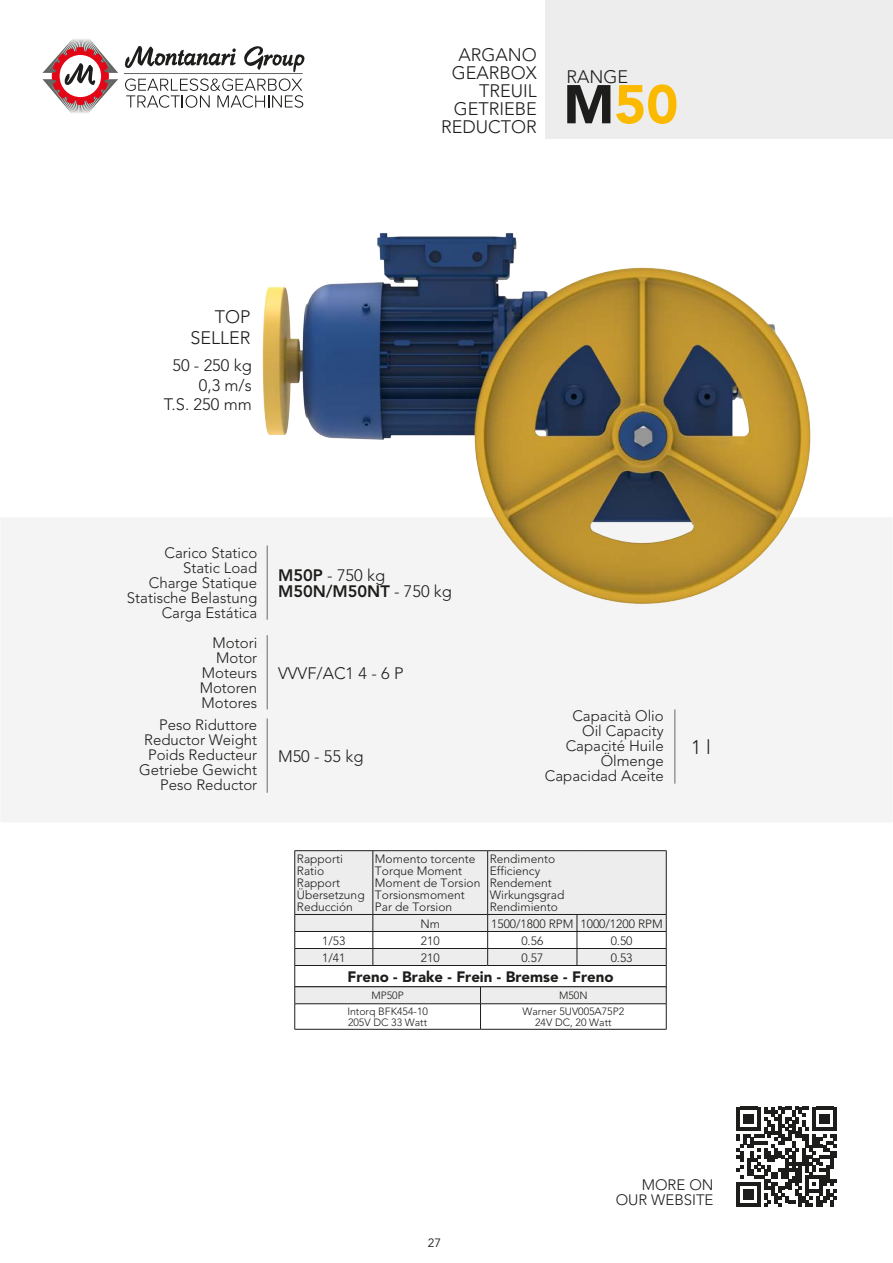
<style>
.page{position:relative;width:893px;height:1263px;background:#fff}
.page>*{position:absolute;margin:0;border:0;box-sizing:border-box;transform-origin:0 0}
.t1{font:900 54px "Avenir LT Std";color:#fbba00}
.t2{font:300 19.5px "Avenir LT Std";color:#1d1d1b}
.t3{font:300 18px/18px "Avenir LT Std";color:#1d1d1b;text-align:right}
.t4{font:300 16.5px/19.5px "Avenir LT Std";color:#1d1d1b;text-align:right}
.t5{font:800 16.5px/16.5px "Avenir LT Std";color:#1d1d1b}
.t6{font:300 15px/15px "Avenir LT Std";color:#1d1d1b;text-align:right}
.t7{font:900 15px "Avenir LT Std";color:#1d1d1b}
.t8{font:300 12px/12px "Avenir LT Std";color:#1d1d1b}
.t9{font:12px "Avenir LT Std";color:#1d1d1b}
.t10{font:300 10.5px/10.5px "Avenir LT Std";color:#1d1d1b}
.s1{color:#1d1d1b}
.s2{font-weight:300}
</style>
<div class="page">
<div style="left:1px;top:518px;width:891px;height:304px;background:#f4f4f4"></div>
<img style="left:262px;top:233px;width:549px;height:371px">
<hr style="left:266px;top:545px;width:2px;height:75px;background:#1d1d1b">
<hr style="left:674px;top:709px;width:2px;height:75px;background:#1d1d1b">
<hr style="left:266px;top:718px;width:2px;height:75px;background:#1d1d1b">
<hr style="left:266px;top:635px;width:2px;height:74px;background:#1d1d1b">
<hr style="left:295px;top:850px;width:78px;height:1px;background:#1d1d1b">
<hr style="left:373px;top:850px;width:115px;height:1px;background:#1d1d1b">
<hr style="left:488px;top:850px;width:89px;height:1px;background:#1d1d1b">
<hr style="left:577px;top:850px;width:89px;height:1px;background:#1d1d1b">
<svg style="left:43px;top:39px;width:75px;height:74px"></svg>
<svg style="left:125px;top:46px;width:180px;height:27px"></svg>
<svg style="left:125px;top:79px;width:178px;height:29px"></svg>
<hr style="left:124px;top:73px;width:179px;height:1px;background:#646463">
<svg style="left:737px;top:1107px;width:100px;height:100px"></svg>
<div style="left:545px;top:0;width:348px;height:139px;background:#ededed"></div>
<svg style="left:294px;top:851px;width:373px;height:178px"></svg>
<hr style="left:295px;top:1029px;width:185px;height:1px;background:#1d1d1b">
<hr style="left:480px;top:1029px;width:186px;height:1px;background:#1d1d1b">
<hr style="left:295px;top:986px;width:185px;height:1px;background:#1d1d1b">
<hr style="left:480px;top:986px;width:186px;height:1px;background:#1d1d1b">
<hr style="left:295px;top:1003px;width:185px;height:1px;background:#1d1d1b">
<hr style="left:480px;top:1003px;width:186px;height:1px;background:#1d1d1b">
<p class="t3" style="left:441px;top:46px;width:97px">ARGANO<br>GEARBOX<br>TREUIL<br>GETRIEBE<br>REDUCTOR</p>
<p class="t3" style="left:567px;top:68px;width:63px">RANGE</p>
<h1 class="t1" style="left:563px;top:72px;width:116px"><span class="s1">M</span>50</h1>
<p class="t3" style="left:190px;top:306px;width:62px;line-height:21.6px">TOP<br>SELLER</p>
<p class="t4" style="left:164px;top:356px;width:89px">50 - 250 kg<br>0,3 m/s<br>T.S. 250 mm</p>
<p class="t6" style="left:127px;top:546px;width:132px">Carico Statico<br>Static Load<br>Charge Statique<br>Statische Belastung<br>Carga Estática</p>
<p class="t6" style="left:200px;top:635px;width:59px">Motori<br>Motor<br>Moteurs<br>Motoren<br>Motores</p>
<p class="t6" style="left:139px;top:717px;width:120px">Peso Riduttore<br>Reductor Weight<br>Poids Reducteur<br>Getriebe Gewicht<br>Peso Reductor</p>
<p class="t5" style="left:278px;top:567px;width:175px">M50P <span class="s2">- 750 kg<br></span>M50N/M50NT <span class="s2">- 750 kg</span></p>
<p class="t4" style="left:278px;top:663px;width:127px">VVVF/AC1 4 - 6 P</p>
<p class="t4" style="left:278px;top:746px;width:87px">M50 - 55 kg</p>
<p class="t6" style="left:545px;top:708px;width:120px">Capacità Olio<br>Oil Capacity<br>Capacité Huile<br>Ölmenge<br>Capacidad Aceite</p>
<p class="t8" style="left:297px;top:853px;width:69px">Rapporti<br>Ratio<br>Rapport<br>Übersetzung<br>Reducción</p>
<p class="t8" style="left:375px;top:853px;width:107px">Momento torcente<br>Torque Moment<br>Moment de Torsion<br>Torsionsmoment<br>Par de Torsion</p>
<p class="t8" style="left:490px;top:853px;width:76px">Rendimento<br>Efficiency<br>Rendement<br>Wirkungsgrad<br>Rendimiento</p>
<p class="t8" style="left:420px;top:917px;width:21px">Nm</p>
<p class="t8" style="left:491px;top:917px;width:173px">1500/1800 RPM 1000/1200 RPM</p>
<p class="t8" style="left:322px;top:934px;width:25px">1/53</p>
<p class="t8" style="left:421px;top:934px;width:20px">210</p>
<p class="t8" style="left:521px;top:934px;width:23px">0.56</p>
<p class="t8" style="left:611px;top:934px;width:23px">0.50</p>
<p class="t8" style="left:322px;top:951px;width:25px">1/41</p>
<p class="t8" style="left:421px;top:951px;width:20px">210</p>
<p class="t8" style="left:521px;top:951px;width:23px">0.57</p>
<p class="t8" style="left:611px;top:951px;width:23px">0.53</p>
<p class="t7" style="left:347px;top:967px;width:268px">Freno - Brake - Frein - Bremse - Freno</p>
<p class="t10" style="left:371px;top:990px;width:34px">MP50P</p>
<p class="t10" style="left:559px;top:990px;width:30px">M50N</p>
<p class="t10" style="left:347px;top:1006px;width:82px">Intorq BFK454-10<br>205V DC 33 Watt</p>
<p class="t10" style="left:523px;top:1006px;width:103px;text-align:center">Warner 5UV005A75P2<br>24V DC, 20 Watt</p>
<h2 class="t2" style="left:691px;top:736px;width:21px">1 l</h2>
<p class="t9" style="left:428px;top:1236px;width:15px">27</p>
<p class="t6" style="left:616px;top:1178px;width:99px">MORE ON<br>OUR WEBSITE</p>
</div>
